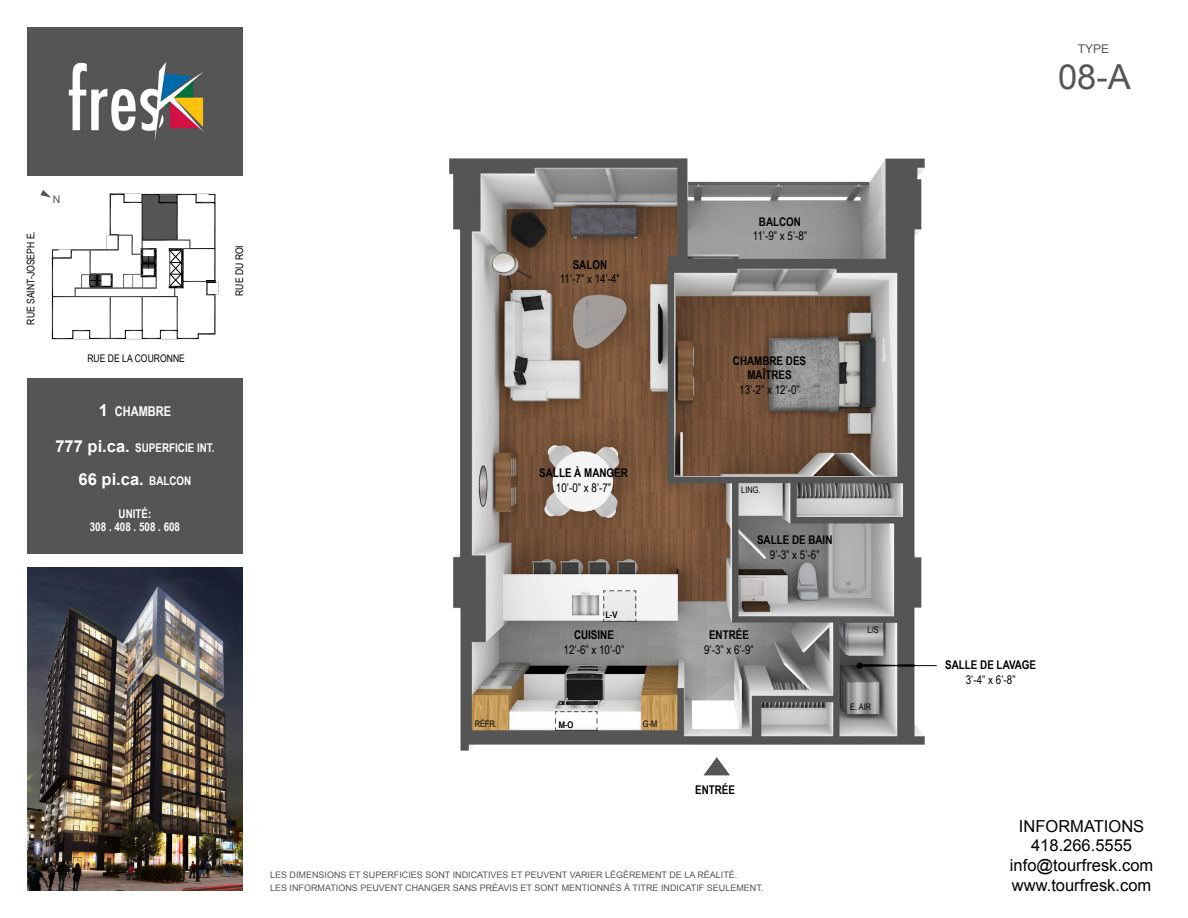
<style>
.page{position:relative;width:1188px;height:918px;background:#fff}
.page>*{position:absolute;margin:0;border:0;box-sizing:border-box;transform-origin:0 0}
.t1{font:34.5px "Arial";color:#555}
.t2{font:16.5px/19.8px "Arial";color:#000;text-align:center}
.t3{font:700 16.5px "Arial";color:#fff}
.t4{font:700 13.5px "Arial Narrow";color:#fff}
.t5{font:12px "Arial Narrow";color:#000}
.t6{font:700 12px "Arial Narrow";color:#000}
.t7{font:700 12px "Arial Narrow";color:#fff}
.t8{font:12px "Arial";color:#555}
.t9{font:10.5px "Arial Narrow";color:#000}
.t10{font:10.5px "Arial";color:#555}
.t11{font:9px/13.5px "Arial";color:#555}
.t12{font:9px "Arial Narrow";color:#000}
.s1{font-family:"Arial";font-size:16.5px}
.s2{font-family:"Arial Narrow";font-size:12px}
</style>
<div class="page">
<img style="left:449px;top:158px;width:488px;height:593px">
<div style="left:27px;top:378px;width:216px;height:176px;background:#555"></div>
<img style="left:27px;top:27px;width:216px;height:149px">
<img style="left:27px;top:567px;width:216px;height:324px">
<svg style="left:704px;top:757px;width:26px;height:18px"></svg>
<svg style="left:603px;top:590px;width:33px;height:32px"></svg>
<svg style="left:555px;top:711px;width:43px;height:19px"></svg>
<hr style="left:859px;top:665px;width:78px;height:1px;background:#000">
<div style="left:856px;top:663px;width:7px;height:6px;background:#000;border-radius:50%"></div>
<svg style="left:40px;top:190px;width:179px;height:150px"></svg>
<p class="t9" style="left:23px;top:325px;width:95px;rotate:-90deg">RUE SAINT-JOSEPH E.</p>
<p class="t10" style="left:53px;top:193px;width:9px">N</p>
<p class="t9" style="left:87px;top:351px;width:99px">RUE DE LA COURONNE</p>
<p class="t4" style="left:99px;top:401px;width:74px"><span class="s1">1</span> CHAMBRE</p>
<p class="t7" style="left:55px;top:439px;width:161px"><span class="s1">777 pi.ca.</span> SUPERFICIE INT.</p>
<p class="t3" style="left:79px;top:468px;width:114px">66 pi.ca. <span class="s2">BALCON</span></p>
<p class="t7" style="left:119px;top:504px;width:34px">UNITÉ:</p>
<p class="t7" style="left:90px;top:518px;width:92px">308 . 408 . 508 . 608</p>
<p class="t9" style="left:232px;top:296px;width:52px;rotate:-90deg">RUE DU ROI</p>
<p class="t6" style="left:573px;top:256px;width:36px">SALON</p>
<p class="t5" style="left:560px;top:270px;width:61px">11’-7” x 14’-4”</p>
<p class="t6" style="left:539px;top:464px;width:90px">SALLE À MANGER</p>
<p class="t5" style="left:556px;top:479px;width:57px">10’-0” x 8’-7”</p>
<p class="t12" style="left:606px;top:609px;width:13px">L-V</p>
<p class="t6" style="left:574px;top:626px;width:41px">CUISINE</p>
<p class="t5" style="left:564px;top:641px;width:62px">12’-6” x 10’-0”</p>
<p class="t12" style="left:475px;top:717px;width:24px">RÉFR.</p>
<p class="t12" style="left:559px;top:719px;width:16px">M-O</p>
<p class="t12" style="left:643px;top:717px;width:16px">G-M</p>
<p class="t6" style="left:759px;top:213px;width:44px">BALCON</p>
<p class="t5" style="left:753px;top:227px;width:56px">11’-9” x 5’-8”</p>
<p class="t6" style="left:733px;top:352px;width:75px">CHAMBRE DES</p>
<p class="t6" style="left:747px;top:366px;width:46px">MAÎTRES</p>
<p class="t5" style="left:739px;top:381px;width:62px">13’-2” x 12’-0”</p>
<p class="t12" style="left:741px;top:483px;width:21px">LING.</p>
<p class="t6" style="left:757px;top:531px;width:77px">SALLE DE BAIN</p>
<p class="t5" style="left:770px;top:546px;width:51px">9’-3” x 5’-6”</p>
<p class="t6" style="left:709px;top:626px;width:41px">ENTRÉE</p>
<p class="t5" style="left:704px;top:641px;width:51px">9’-3” x 6’-9”</p>
<p class="t12" style="left:868px;top:623px;width:13px">L/S</p>
<p class="t12" style="left:850px;top:701px;width:22px">E. AIR</p>
<p class="t6" style="left:695px;top:780px;width:41px">ENTRÉE</p>
<p class="t11" style="left:270px;top:868px;width:495px">LES DIMENSIONS ET SUPERFICIES SONT INDICATIVES ET PEUVENT VARIER LÉGÈREMENT DE LA RÉALITÉ.<br>LES INFORMATIONS PEUVENT CHANGER SANS PRÉAVIS ET SONT MENTIONNÉS À TITRE INDICATIF SEULEMENT.</p>
<h3 class="t8" style="left:1078px;top:41px;width:33px">TYPE</h3>
<p class="t1" style="left:1058px;top:54px;width:74px">08-A</p>
<p class="t6" style="left:945px;top:656px;width:92px">SALLE DE LAVAGE</p>
<p class="t5" style="left:966px;top:671px;width:51px">3’-4” x 6’-8”</p>
<h2 class="t2" style="left:1010px;top:816px;width:145px">INFORMATIONS<br>418.266.5555 info@tourfresk.com www.tourfresk.com</h2>
</div>
